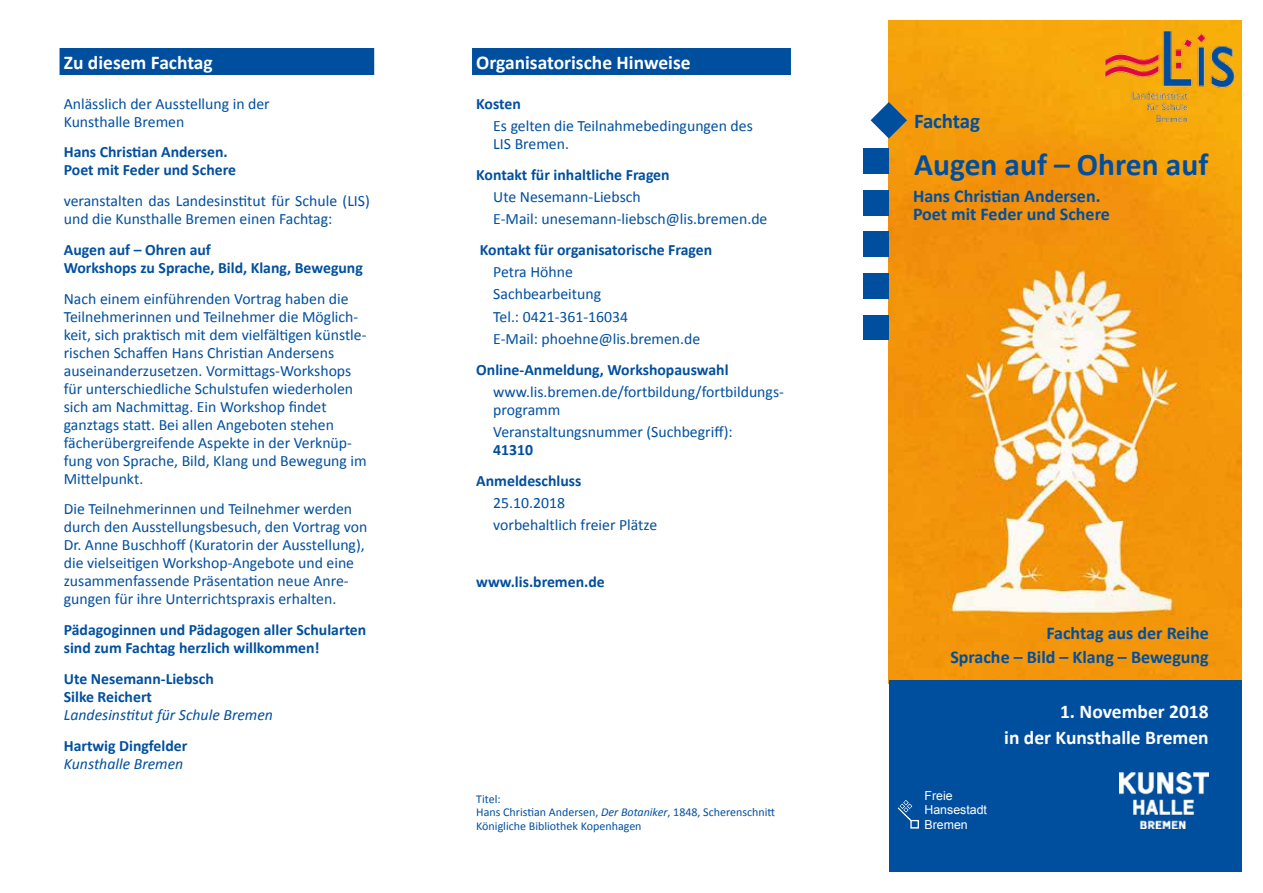
<style>
.page{position:relative;width:1263px;height:893px;background:#fff}
.page>*{position:absolute;margin:0;border:0;box-sizing:border-box;transform-origin:0 0}
.t1{font:700 31.5px "Calibri";color:#004f9f}
.t2{font:700 21px "Calibri";letter-spacing:-.01em;color:#004f9f}
.t3{font:700 19.5px/25.5px "Calibri";color:#fff;text-align:right}
.t4{font:700 18px/18px "Calibri";color:#004f9f}
.t5{font:15.75px/18px "Calibri";color:#004f9f}
.t6{font:700 15.75px/18px "Calibri";color:#004f9f}
.t7{font:italic 15.75px "Calibri";color:#004f9f}
.t8{font:12.3px/14.4px "Arial";color:#fff}
.t9{font:12px/13.5px "Calibri";color:#004f9f}
.s1{font-style:italic}
</style>
<div class="page">
<img style="left:889px;top:20px;width:353px;height:660px">
<div style="left:472px;top:48px;width:319px;height:27px;background:#004f9f"></div>
<div style="left:60px;top:48px;width:314px;height:27px;background:#004f9f"></div>
<svg style="left:870px;top:102px;width:37px;height:37px"></svg>
<div style="left:863px;top:148px;width:26px;height:26px;background:#004f9f"></div>
<div style="left:863px;top:190px;width:26px;height:26px;background:#004f9f"></div>
<div style="left:863px;top:232px;width:26px;height:25px;background:#004f9f"></div>
<div style="left:863px;top:273px;width:26px;height:26px;background:#004f9f"></div>
<div style="left:863px;top:315px;width:26px;height:25px;background:#004f9f"></div>
<div style="left:889px;top:680px;width:353px;height:192px;background:#004f9f"></div>
<img style="left:897px;top:800px;width:22px;height:29px">
<img style="left:1103px;top:30px;width:132px;height:93px">
<img style="left:1120px;top:772px;width:89px;height:56px">
<p class="t3" style="left:64px;top:50px;width:151px">Zu diesem Fachtag</p>
<p class="t5" style="left:64px;top:94px;width:208px">Anlässlich der Ausstellung in der<br>Kunsthalle Bremen</p>
<p class="t6" style="left:64px;top:143px;width:174px">Hans Christian Andersen.<br>Poet mit Feder und Schere</p>
<p class="t5" style="left:64px;top:192px;width:308px">veranstalten das Landesinstitut für Schule (LIS) und die Kunsthalle Bremen einen Fachtag:</p>
<p class="t6" style="left:64px;top:241px;width:301px">Augen auf – Ohren auf<br>Workshops zu Sprache, Bild, Klang, Bewegung</p>
<p class="t5" style="left:64px;top:289px;width:304px">Nach einem einführenden Vortrag haben die Teilnehmerinnen und Teilnehmer die Möglich&shy;keit, sich praktisch mit dem vielfältigen künstle&shy;rischen Schaffen Hans Christian Andersens auseinanderzusetzen. Vormittags-Workshops für unterschiedliche Schulstufen wiederholen sich am Nachmittag. Ein Workshop findet ganztags statt. Bei allen Angeboten stehen fächerübergreifende Aspekte in der Verknüp&shy;fung von Sprache, Bild, Klang und Bewegung im Mittelpunkt.</p>
<p class="t5" style="left:64px;top:500px;width:305px">Die Teilnehmerinnen und Teilnehmer werden durch den Ausstellungsbesuch, den Vortrag von Dr. Anne Buschhoff (Kuratorin der Ausstellung), die vielseitigen Workshop-Angebote und eine zusammenfassende Präsentation neue Anre&shy;gungen für ihre Unterrichtspraxis erhalten.</p>
<p class="t6" style="left:64px;top:621px;width:304px">Pädagoginnen und Pädagogen aller Schularten sind zum Fachtag herzlich willkommen!</p>
<p class="t6" style="left:64px;top:670px;width:152px">Ute Nesemann-Liebsch<br>Silke Reichert</p>
<p class="t7" style="left:64px;top:704px;width:211px">Landesinstitut für Schule Bremen</p>
<p class="t6" style="left:64px;top:736px;width:125px">Hartwig Dingfelder</p>
<p class="t7" style="left:64px;top:753px;width:121px">Kunsthalle Bremen</p>
<p class="t3" style="left:476px;top:50px;width:216px">Organisatorische Hinweise</p>
<p class="t6" style="left:476px;top:94px;width:46px">Kosten</p>
<p class="t5" style="left:493px;top:117px;width:261px">Es gelten die Teilnahmebedingungen des<br>LIS Bremen.</p>
<p class="t6" style="left:476px;top:165px;width:195px">Kontakt für inhaltliche Fragen</p>
<p class="t5" style="left:493px;top:186px;width:276px;line-height:22.2px">Ute Nesemann-Liebsch<br>E-Mail: unesemann-liebsch@lis.bremen.de</p>
<p class="t6" style="left:480px;top:241px;width:234px">Kontakt für organisatorische Fragen</p>
<p class="t5" style="left:493px;top:261px;width:209px;line-height:22.2px">Petra Höhne<br>Sachbearbeitung<br>Tel.: 0421-361-16034<br>E-Mail: phoehne@lis.bremen.de</p>
<p class="t6" style="left:476px;top:360px;width:254px">Online-Anmeldung, Workshopauswahl</p>
<p class="t5" style="left:493px;top:383px;width:292px">www.lis.bremen.de/fortbildung/fortbildungs&shy;programm</p>
<p class="t5" style="left:493px;top:423px;width:241px">Veranstaltungsnummer (Suchbegriff):</p>
<p class="t6" style="left:476px;top:434px;width:107px;line-height:30.8px;text-indent:17px">41310<br>Anmeldeschluss</p>
<p class="t5" style="left:493px;top:492px;width:165px;line-height:22.2px">25.10.2018<br>vorbehaltlich freier Plätze</p>
<p class="t6" style="left:476px;top:572px;width:130px">www.lis.bremen.de</p>
<h2 class="t2" style="left:914px;top:107px;width:68px">Fachtag</h2>
<h1 class="t1" style="left:914px;top:144px;width:296px">Augen auf – Ohren auf</h1>
<p class="t4" style="left:913px;top:187px;width:198px">Hans Christian Andersen.<br>Poet mit Feder und Schere</p>
<p class="t4" style="left:950px;top:621px;width:260px;line-height:24px;text-align:right">Fachtag aus der Reihe<br>Sprache – Bild – Klang – Bewegung</p>
<p class="t3" style="left:1004px;top:699px;width:206px">1. November 2018<br>in der Kunsthalle Bremen</p>
<p class="t9" style="left:476px;top:792px;width:300px">Titel:<br>Hans Christian Andersen, <span class="s1">Der Botaniker</span>, 1848, Scherenschnitt<br>Königliche Bibliothek Kopenhagen</p>
<p class="t8" style="left:924px;top:788px;width:64px">Freie<br>Hansestadt<br>Bremen</p>
</div>
